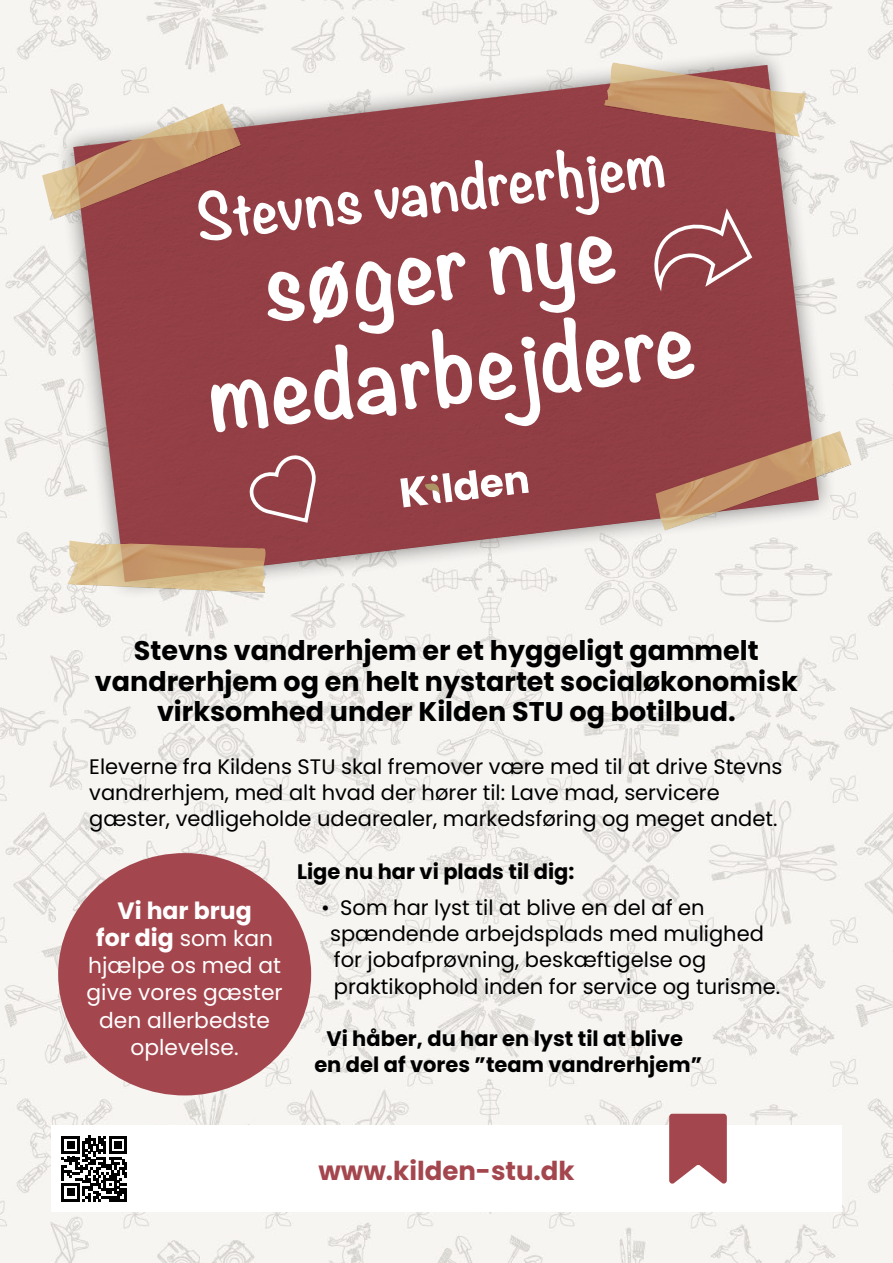
<style>
.page{position:relative;width:893px;height:1263px;background:#fff}
.page>*{position:absolute;margin:0;border:0;box-sizing:border-box;transform-origin:0 0}
.t1{font:700 86.32px/103.9px "Noteworthy";color:#fff;text-align:center}
.t2{font:700 56.7px "Noteworthy";color:#fff}
.t3{font:700 27px/30.8px "Poppins";color:#000;text-align:center}
.t4{font:700 26.03px "Poppins";color:#a4464d}
.t5{font:700 23.62px/27.2px "Poppins";color:#fff;text-align:center}
.t6{font:21.75px/27.2px "Poppins";color:#fff;text-align:center}
.t7{font:21px/26.2px "Poppins";color:#000}
.t8{font:700 21px/26.2px "Poppins";color:#000;text-align:center}
.s1{font-weight:400;font-size:21.75px}
</style>
<div class="page">
<img style="left:0;top:0;width:893px;height:1263px">
<div style="left:55px;top:47px;width:782px;height:553px;background:#000;opacity:.5"></div>
<svg style="left:73px;top:65px;width:746px;height:517px;background:#a46064"></svg>
<svg style="left:37px;top:102px;width:205px;height:118px"></svg>
<svg style="left:652px;top:431px;width:200px;height:100px;background:#bc8e7f"></svg>
<svg style="left:602px;top:62px;width:205px;height:75px;background:#c0927a"></svg>
<svg style="left:67px;top:537px;width:200px;height:58px;background:#cda988"></svg>
<svg style="left:400px;top:470px;width:129px;height:37px"></svg>
<svg style="left:650px;top:203px;width:105px;height:96px;background:#9e5459"></svg>
<svg style="left:249px;top:455px;width:69px;height:70px;background:#a35c61"></svg>
<div style="left:58px;top:853px;width:253px;height:242px;background:#a4464d;border-radius:50%"></div>
<div style="left:51px;top:1125px;width:791px;height:87px;background:#fff"></div>
<svg style="left:62px;top:1136px;width:65px;height:65px"></svg>
<svg style="left:669px;top:1114px;width:58px;height:70px;background:#af5e64"></svg>
<h2 class="t2" style="left:190px;top:169px;width:474px;rotate:-7deg">Stevns vandrerhjem</h2>
<h1 class="t1" style="left:189px;top:242px;width:491px;rotate:-7deg">søger nye medarbejdere</h1>
<p class="t3" style="left:95px;top:635px;width:704px">Stevns vandrerhjem er et hyggeligt gammelt vandrerhjem og en helt nystartet socialøkonomisk virksomhed under Kilden STU og botilbud.</p>
<p class="t7" style="left:89px;top:753px;width:695px">Eleverne fra Kildens STU skal fremover være med til at drive Stevns vandrerhjem, med alt hvad der hører til: Lave mad, servicere gæster, vedligeholde udearealer, markedsføring og meget andet.</p>
<p class="t8" style="left:297px;top:858px;width:279px">Lige nu har vi plads til dig:</p>
<p class="t7" style="left:330px;top:894px;width:452px;text-indent:-9px">• Som har lyst til at blive en del af en spændende arbejdsplads med mulighed for jobafprøvning, beskæftigelse og praktikophold inden for service og turisme.</p>
<p class="t8" style="left:314px;top:1026px;width:389px">Vi håber, du har en lyst til at blive en del af vores ”team vandrerhjem”</p>
<p class="t5" style="left:96px;top:897px;width:178px">Vi har brug<br>for dig <span class="s1">som kan</span></p>
<p class="t6" style="left:87px;top:952px;width:198px">hjælpe os med at give vores gæster den allerbedste oplevelse.</p>
<p class="t4" style="left:318px;top:1156px;width:258px">www.kilden-stu.dk</p>
</div>
